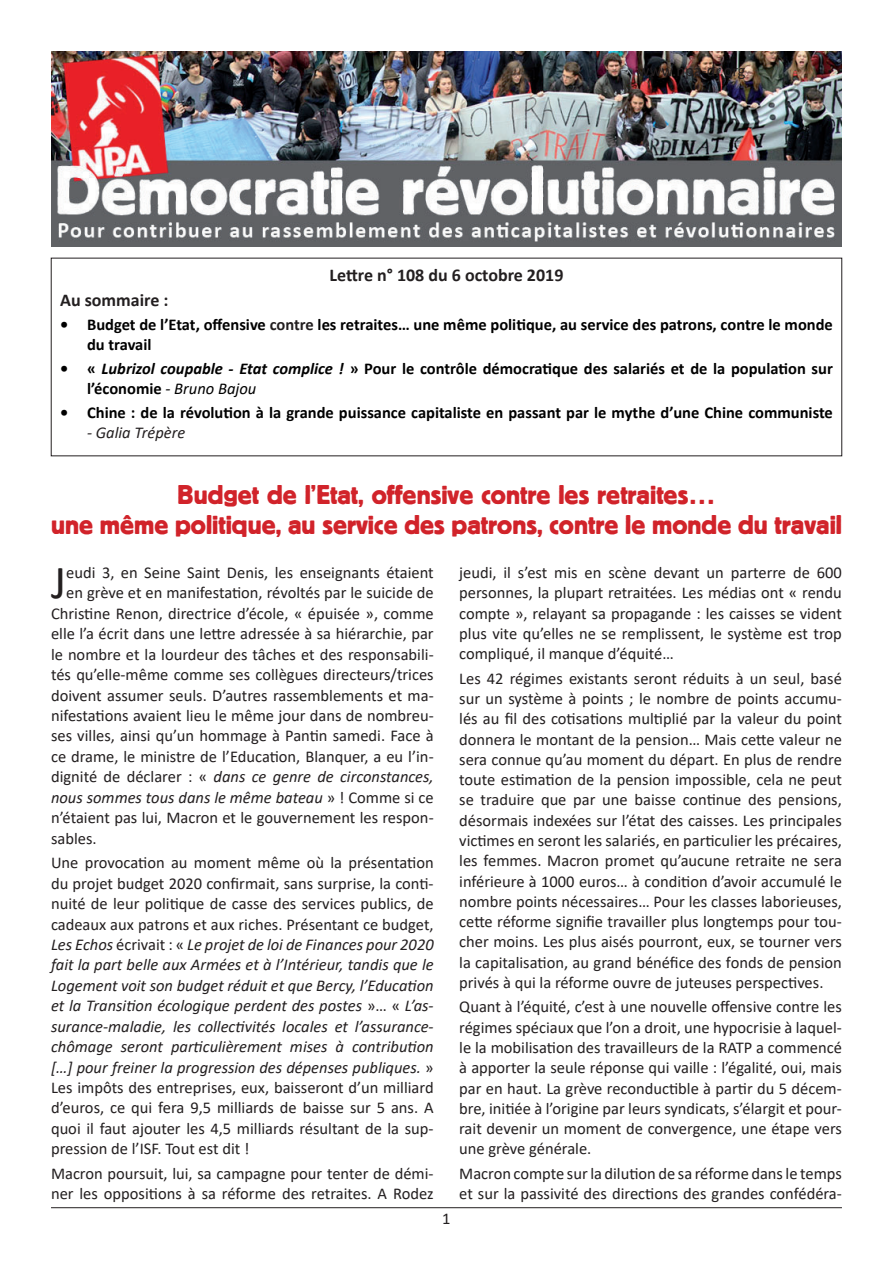
<style>
.page{position:relative;width:893px;height:1263px;background:#fff}
.page>*{position:absolute;margin:0;border:0;box-sizing:border-box;transform-origin:0 0}
.t1{font:47.7px "Calibri";color:#231f20}
.t2{font:27px/30px "Block BE";color:#d1232a;text-align:center}
.t3{font:700 18px "Calibri";color:#231f20}
.t4{font:16.5px/20.2px "Calibri";color:#231f20;text-align:justify}
.t5{font:700 16.5px/19.8px "Calibri";color:#000}
.t6{font:italic 16.5px "Calibri";color:#231f20}
.s1{color:#231f20}
.s2{font-style:italic}
.s3{font-weight:400;font-style:italic}
.s4{font-style:normal}
</style>
<div class="page">
<hr style="left:51px;top:1207px;width:791px;height:1px;background:#231f20">
<img style="left:51px;top:51px;width:791px;height:195px">
<p class="t4" style="left:638px;top:60px;width:109px">www.npa-dr.org</p>
<p class="t3" style="left:329px;top:262px;width:235px">Lettre n° 108 du 6 octobre 2019</p>
<p class="t3" style="left:60px;top:288px;width:110px">Au sommaire :</p>
<p class="t5" style="left:87px;top:315px;width:747px;text-indent:-27px">• Budget de l’Etat, offensive <span class="s1">contre</span> les retraites… une même politique, au service des patrons, contre le monde du travail</p>
<p class="t5" style="left:87px;top:359px;width:747px;text-indent:-27px">• « <span class="s2">Lubrizol coupable - Etat complice !</span> » Pour le contrôle démocratique des salariés et de la population sur l’économie <span class="s3">- Bruno Bajou</span></p>
<p class="t5" style="left:60px;top:402px;width:774px">• Chine : de la révolution à la grande puissance capitaliste en passant par le mythe d’une Chine communiste</p>
<p class="t6" style="left:87px;top:421px;width:100px">- Galia Trépère</p>
<h2 class="t2" style="left:51px;top:479px;width:792px">Budget de l’Etat, offensive contre les retraites…<br>une même politique, au service des patrons, contre le monde du travail</h2>
<h1 class="t1" style="left:51px;top:549px;width:17px">J</h1>
<p class="t4" style="left:66px;top:562px;width:369px">eudi 3, en Seine Saint Denis, les enseignants étaient</p>
<p class="t4" style="left:66px;top:582px;width:369px">en grève et en manifestation, révoltés par le suicide de</p>
<p class="t4" style="left:51px;top:603px;width:384px">Christine Renon, directrice d’école, « épuisée », comme</p>
<p class="t4" style="left:51px;top:623px;width:384px">elle l’a écrit dans une lettre adressée à sa hiérarchie, par</p>
<p class="t4" style="left:51px;top:644px;width:384px">le nombre et la lourdeur des tâches et des responsabili-</p>
<p class="t4" style="left:51px;top:664px;width:384px">tés qu’elle-même comme ses collègues directeurs/trices</p>
<p class="t4" style="left:51px;top:684px;width:384px">doivent assumer seuls. D’autres rassemblements et ma-</p>
<p class="t4" style="left:51px;top:705px;width:384px">nifestations avaient lieu le même jour dans de nombreu-</p>
<p class="t4" style="left:51px;top:725px;width:384px">ses villes, ainsi qu’un hommage à Pantin samedi. Face à</p>
<p class="t4" style="left:51px;top:746px;width:384px">ce drame, le ministre de l’Education, Blanquer, a eu l’in-</p>
<p class="t6" style="left:51px;top:765px;width:384px"><span class="s4">dignité de déclarer : «</span> dans ce genre de circonstances,</p>
<p class="t6" style="left:51px;top:786px;width:384px">nous sommes tous dans le même bateau <span class="s4">» ! Comme si ce</span></p>
<p class="t4" style="left:51px;top:807px;width:384px">n’étaient pas lui, Macron et le gouvernement les respon-</p>
<p class="t4" style="left:51px;top:827px;width:47px">sables.</p>
<p class="t4" style="left:51px;top:852px;width:384px">Une provocation au moment même où la présentation du projet budget 2020 confirmait, sans surprise, la conti&shy;nuité de leur politique de casse des services publics, de cadeaux aux patrons et aux riches. Présentant ce budget, <span class="s2">Les Echos</span> écrivait : « <span class="s2">Le projet de loi de Finances pour 2020 fait la part belle aux Armées et à l’Intérieur, tandis que le Logement voit son budget réduit et que Bercy, l’Education et la Transition écologique perdent des postes</span> »… « <span class="s2">L’as&shy;surance-maladie, les collectivités locales et l’assurance&shy;chômage seront particulièrement mises à contribution […] pour freiner la progression des dépenses publiques.</span> » Les impôts des entreprises, eux, baisseront d’un milliard d’euros, ce qui fera 9,5 milliards de baisse sur 5 ans. A quoi il faut ajouter les 4,5 milliards résultant de la sup&shy;pression de l’ISF. Tout est dit !</p>
<p class="t4" style="left:51px;top:1163px;width:384px">Macron poursuit, lui, sa campagne pour tenter de démi&shy;ner les oppositions à sa réforme des retraites. A Rodez</p>
<p class="t4" style="left:442px;top:1207px;width:10px">1</p>
<p class="t4" style="left:459px;top:562px;width:384px">jeudi, il s’est mis en scène devant un parterre de 600 personnes, la plupart retraitées. Les médias ont « rendu compte », relayant sa propagande : les caisses se vident plus vite qu’elles ne se remplissent, le système est trop compliqué, il manque d’équité…</p>
<p class="t4" style="left:459px;top:668px;width:384px">Les 42 régimes existants seront réduits à un seul, basé sur un système à points ; le nombre de points accumu&shy;lés au fil des cotisations multiplié par la valeur du point donnera le montant de la pension… Mais cette valeur ne sera connue qu’au moment du départ. En plus de rendre toute estimation de la pension impossible, cela ne peut se traduire que par une baisse continue des pensions, désormais indexées sur l’état des caisses. Les principales victimes en seront les salariés, en particulier les précaires, les femmes. Macron promet qu’aucune retraite ne sera inférieure à 1000 euros… à condition d’avoir accumulé le nombre points nécessaires… Pour les classes laborieuses, cette réforme signifie travailler plus longtemps pour tou&shy;cher moins. Les plus aisés pourront, eux, se tourner vers la capitalisation, au grand bénéfice des fonds de pension privés à qui la réforme ouvre de juteuses perspectives.</p>
<p class="t4" style="left:459px;top:996px;width:384px">Quant à l’équité, c’est à une nouvelle offensive contre les régimes spéciaux que l’on a droit, une hypocrisie à laquel&shy;le la mobilisation des travailleurs de la RATP a commencé à apporter la seule réponse qui vaille : l’égalité, oui, mais par en haut. La grève reconductible à partir du 5 décem&shy;bre, initiée à l’origine par leurs syndicats, s’élargit et pour&shy;rait devenir un moment de convergence, une étape vers une grève générale.</p>
<p class="t4" style="left:459px;top:1163px;width:384px">Macron compte sur la dilution de sa réforme dans le temps et sur la passivité des directions des grandes confédéra-</p>
</div>
